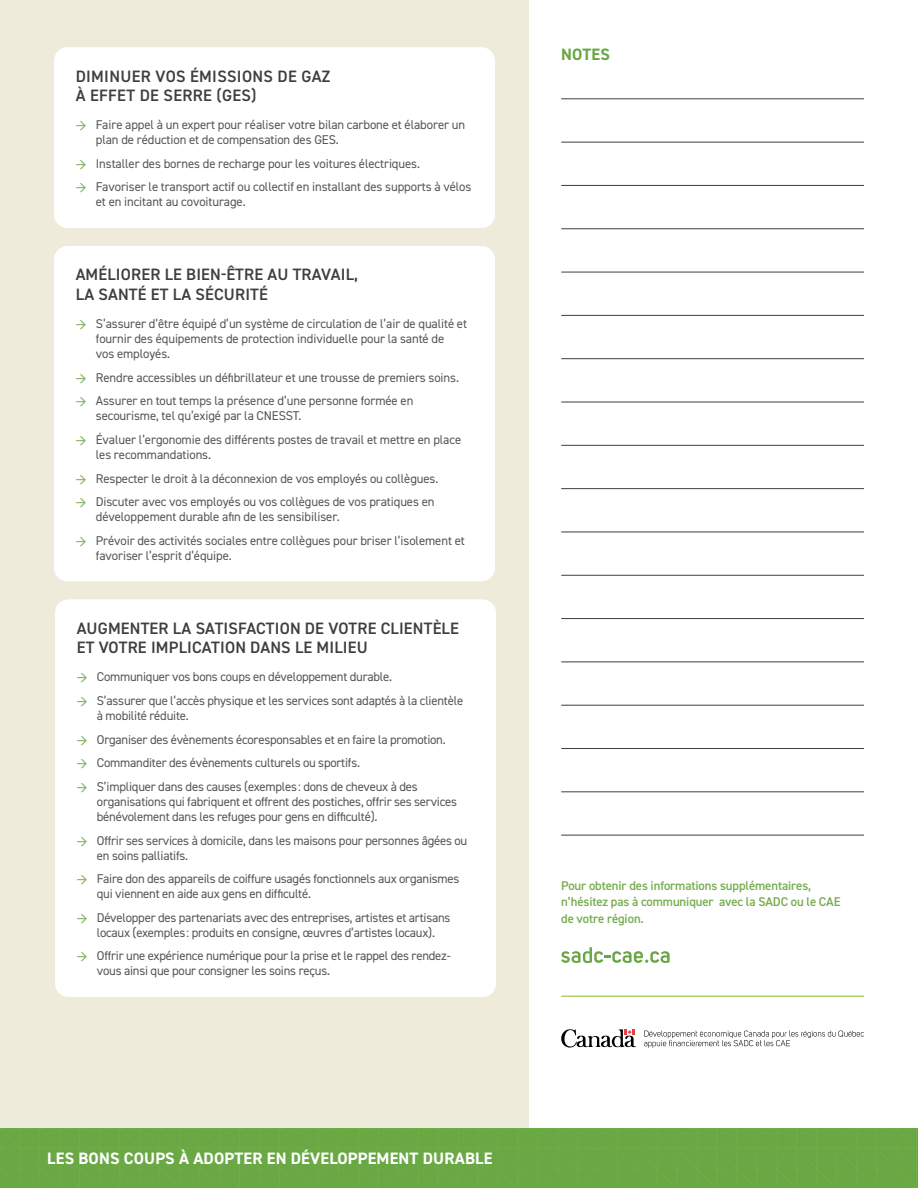
<style>
.page{position:relative;width:918px;height:1188px;background:#fff}
.page>*{position:absolute;margin:0;border:0;box-sizing:border-box;transform-origin:0 0}
.Sous-titre{font:600 16.5px/19.5px "DIN2014";letter-spacing:.01em;color:#3e3e3f}
.Sous-titre-2{font:700 16.5px "DIN2014";letter-spacing:.01em;color:#fff}
.Sous-titre-3{font:700 16.5px "DIN2014";letter-spacing:.01em;color:#68a744}
.t1{font:12.75px/15px "DIN2014";letter-spacing:-.01em;color:#545557}
.Texte_courant{font:600 12.75px/16.5px "DIN2014";letter-spacing:-.01em;color:#79ae51}
.s1{color:#79ae51}
</style>
<div class="page">
<div style="left:0;top:0;width:528px;height:1188px;background:#efebdb"></div>
<div style="left:54px;top:47px;width:441px;height:181px;background:#fff;border-radius:14px"></div>
<div style="left:54px;top:246px;width:441px;height:335px;background:#fff;border-radius:14px"></div>
<div style="left:55px;top:599px;width:441px;height:398px;background:#fff;border-radius:14px"></div>
<svg style="left:561px;top:947px;width:109px;height:17px"></svg>
<hr style="left:561px;top:996px;width:303px;height:1px;background:#8abd24">
<svg style="left:561px;top:1029px;width:75px;height:19px"></svg>
<svg style="left:644px;top:1030px;width:220px;height:18px"></svg>
<div style="left:0;top:1128px;width:294px;height:60px;background:#6aa845"></div>
<div style="left:294px;top:1128px;width:301px;height:60px;background:#6aa845"></div>
<div style="left:595px;top:1128px;width:299px;height:60px;background:#6aa845"></div>
<img style="left:894px;top:1128px;width:24px;height:60px">
<hr style="left:561px;top:99px;width:303px;height:1px;background:#3e3e3f">
<hr style="left:561px;top:445px;width:303px;height:1px;background:#3e3e3f">
<hr style="left:561px;top:272px;width:303px;height:1px;background:#3e3e3f">
<hr style="left:561px;top:618px;width:303px;height:1px;background:#3e3e3f">
<hr style="left:561px;top:185px;width:303px;height:1px;background:#3e3e3f">
<hr style="left:561px;top:532px;width:303px;height:1px;background:#3e3e3f">
<hr style="left:561px;top:358px;width:303px;height:1px;background:#3e3e3f">
<hr style="left:561px;top:142px;width:303px;height:1px;background:#3e3e3f">
<hr style="left:561px;top:488px;width:303px;height:1px;background:#3e3e3f">
<hr style="left:561px;top:315px;width:303px;height:1px;background:#3e3e3f">
<hr style="left:561px;top:228px;width:303px;height:1px;background:#3e3e3f">
<hr style="left:561px;top:575px;width:303px;height:1px;background:#3e3e3f">
<hr style="left:561px;top:402px;width:303px;height:1px;background:#3e3e3f">
<hr style="left:561px;top:705px;width:303px;height:1px;background:#3e3e3f">
<hr style="left:561px;top:792px;width:303px;height:1px;background:#3e3e3f">
<hr style="left:561px;top:748px;width:303px;height:1px;background:#3e3e3f">
<hr style="left:561px;top:662px;width:303px;height:1px;background:#3e3e3f">
<hr style="left:561px;top:835px;width:303px;height:1px;background:#3e3e3f">
<p class="Sous-titre" style="left:76px;top:66px;width:256px">DIMINUER VOS ÉMISSIONS DE GAZ<br>À EFFET DE SERRE (GES)</p>
<p class="t1" style="left:96px;top:117px;width:371px;text-indent:-20px"><span class="s1">→</span> Faire appel à un expert pour réaliser votre bilan carbone et élaborer un plan de réduction et de compensation des GES.</p>
<p class="t1" style="left:76px;top:156px;width:346px"><span class="s1">→</span> Installer des bornes de recharge pour les voitures électriques.</p>
<p class="t1" style="left:96px;top:179px;width:377px;text-indent:-20px"><span class="s1">→</span> Favoriser le transport actif ou collectif en installant des supports à vélos et en incitant au covoiturage.</p>
<p class="Sous-titre" style="left:76px;top:265px;width:284px">AMÉLIORER LE BIEN-ÊTRE AU TRAVAIL,<br>LA SANTÉ ET LA SÉCURITÉ</p>
<p class="t1" style="left:96px;top:316px;width:373px;text-indent:-20px"><span class="s1">→</span> S’assurer d’être équipé d’un système de circulation de l’air de qualité et fournir des équipements de protection individuelle pour la santé de<br>vos employés.</p>
<p class="t1" style="left:76px;top:369px;width:385px"><span class="s1">→</span> Rendre accessibles un défibrillateur et une trousse de premiers soins.</p>
<p class="t1" style="left:96px;top:393px;width:319px;text-indent:-20px"><span class="s1">→</span> Assurer en tout temps la présence d’une personne formée en secourisme, tel qu’exigé par la CNESST.</p>
<p class="t1" style="left:96px;top:432px;width:367px;text-indent:-20px"><span class="s1">→</span> Évaluer l’ergonomie des différents postes de travail et mettre en place les recommandations.</p>
<p class="t1" style="left:76px;top:470px;width:364px"><span class="s1">→</span> Respecter le droit à la déconnexion de vos employés ou collègues.</p>
<p class="t1" style="left:96px;top:494px;width:340px;text-indent:-20px"><span class="s1">→</span> Discuter avec vos employés ou vos collègues de vos pratiques en développement durable afin de les sensibiliser.</p>
<p class="t1" style="left:96px;top:533px;width:371px;text-indent:-20px"><span class="s1">→</span> Prévoir des activités sociales entre collègues pour briser l’isolement et favoriser l’esprit d’équipe.</p>
<p class="Sous-titre" style="left:77px;top:618px;width:384px">AUGMENTER LA SATISFACTION DE VOTRE CLIENTÈLE<br>ET VOTRE IMPLICATION DANS LE MILIEU</p>
<p class="t1" style="left:77px;top:669px;width:317px"><span class="s1">→</span> Communiquer vos bons coups en développement durable.</p>
<p class="t1" style="left:97px;top:693px;width:368px;text-indent:-20px"><span class="s1">→</span> S’assurer que l’accès physique et les services sont adaptés à la clientèle à mobilité réduite.</p>
<p class="t1" style="left:77px;top:731px;width:371px"><span class="s1">→</span> Organiser des évènements écoresponsables et en faire la promotion.</p>
<p class="t1" style="left:77px;top:755px;width:285px"><span class="s1">→</span> Commanditer des évènements culturels ou sportifs.</p>
<p class="t1" style="left:97px;top:779px;width:362px;text-indent:-20px"><span class="s1">→</span> S’impliquer dans des causes (exemples: dons de cheveux à des organisations qui fabriquent et offrent des postiches, offrir ses services bénévolement dans les refuges pour gens en difficulté).</p>
<p class="t1" style="left:97px;top:832px;width:372px;text-indent:-20px"><span class="s1">→</span> Offrir ses services à domicile, dans les maisons pour personnes âgées ou en soins palliatifs.</p>
<p class="t1" style="left:97px;top:871px;width:364px;text-indent:-20px"><span class="s1">→</span> Faire don des appareils de coiffure usagés fonctionnels aux organismes qui viennent en aide aux gens en difficulté.</p>
<p class="t1" style="left:77px;top:910px;width:375px;text-align:center"><span class="s1">→</span> Développer des partenariats avec des entreprises, artistes et artisans locaux (exemples: produits en consigne, œuvres d’artistes locaux).</p>
<p class="t1" style="left:97px;top:948px;width:355px;text-indent:-20px"><span class="s1">→</span> Offrir une expérience numérique pour la prise et le rappel des rendez&shy;vous ainsi que pour consigner les soins reçus.</p>
<p class="Sous-titre-2" style="left:47px;top:1148px;width:447px">LES BONS COUPS À ADOPTER EN DÉVELOPPEMENT DURABLE</p>
<p class="Sous-titre-3" style="left:561px;top:43px;width:50px">NOTES</p>
<p class="Texte_courant" style="left:561px;top:877px;width:281px">Pour obtenir des informations supplémentaires, n’hésitez pas à communiquer avec la SADC ou le CAE de votre région.</p>
</div>
